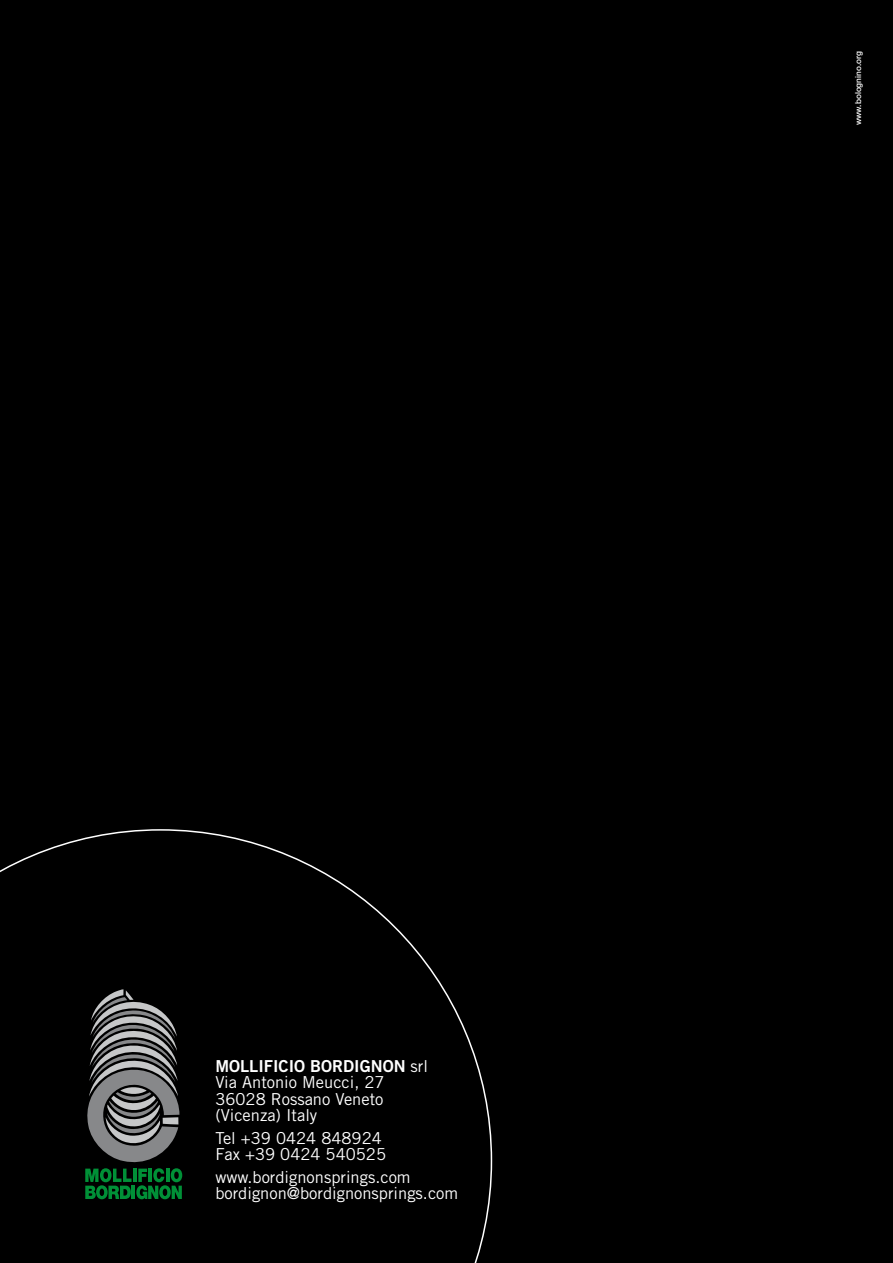
<style>
.page{position:relative;width:893px;height:1263px;background:#000}
.page>*{position:absolute;margin:0;border:0;box-sizing:border-box;transform-origin:0 0}
.t1{font:16.5px/16.5px "Trade Gothic";color:#fff}
.t2{font:16.5px "Trade Gothic Bold Two";color:#fff}
.t3{font:500 8.25px "Helvetica Neue";color:#fff}
.s1{font-family:"Trade Gothic"}
</style>
<div class="page">
<svg style="left:0;top:829px;width:492px;height:434px"></svg>
<p class="t2" style="left:215px;top:1055px;width:214px">MOLLIFICIO BORDIGNON <span class="s1">srl</span></p>
<p class="t1" style="left:215px;top:1074px;width:171px;text-align:justify">Via Antonio Meucci, 27<br>36028 Rossano Veneto (Vicenza) Italy</p>
<p class="t1" style="left:215px;top:1129px;width:172px">Tel +39 0424 848924<br>Fax +39 0424 540525</p>
<p class="t1" style="left:215px;top:1168px;width:244px">www.bordignonsprings.com bordignon@bordignonsprings.com</p>
<p class="t3" style="left:853px;top:125px;width:76px;rotate:-90deg">www.bolognino.org</p>
</div>
